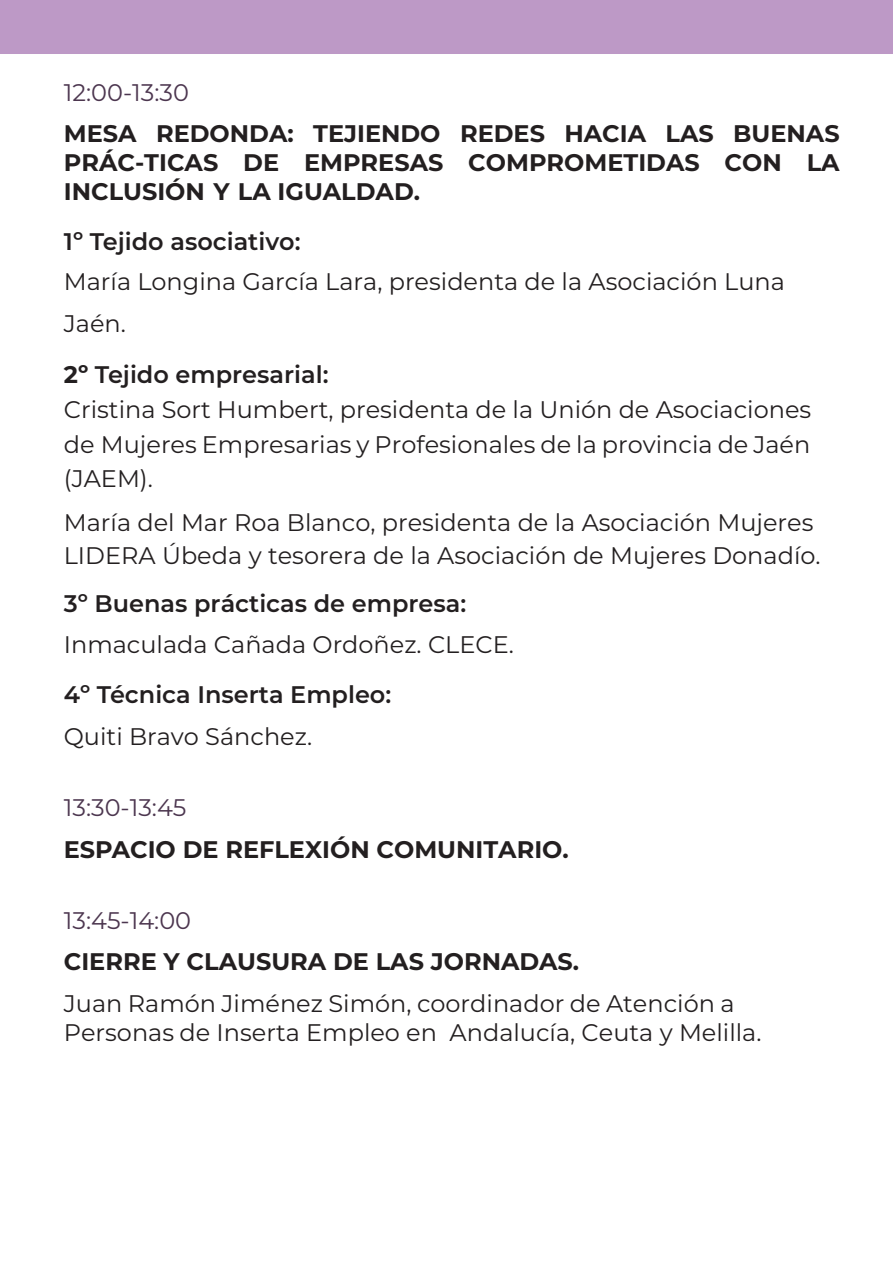
<style>
.page{position:relative;width:893px;height:1263px;background:#fff}
.page>*{position:absolute;margin:0;border:0;box-sizing:border-box;transform-origin:0 0}
.t1{font:24px/34.8px "Montserrat";color:#231f20}
.t2{font:700 24px/41.5px "Montserrat";color:#231f20}
.t3{font:600 24px/41.5px "Montserrat";color:#231f20}
.s1{font-weight:400;color:#4c364f}
.s2{font-weight:600}
.s3{font-weight:700}
.s4{color:#fff}
.s5{font-weight:400}
.s6{color:#4c364f}
</style>
<div class="page">
<div style="left:0;top:0;width:893px;height:54px;background:#bd99c6"></div>
<p class="t2" style="left:64px;top:70px;width:777px"><span class="s1">12:00-13:30<br></span>MESA REDONDA: TEJIENDO REDES HACIA LAS BUENAS</p>
<p class="t2" style="left:64px;top:147px;width:777px;line-height:28.8px">PRÁC-TICAS DE EMPRESAS COMPROMETIDAS CON LA<br>INCLUSIÓN Y LA IGUALDAD.</p>
<p class="t1" style="left:64px;top:220px;width:722px;line-height:41px"><span class="s2">1º Tejido asociativo:<br></span>María Longina García Lara, presidenta de la Asociación Luna<br>Jaén.</p>
<p class="t1" style="left:64px;top:356px;width:749px"><span class="s3">2º</span> <span class="s2">Tejido empresarial:<br></span>Cristina Sort Humbert, presidenta de la Unión de Asociaciones de Mujeres Empresarias y Profesionales de la provincia de Jaén (JAEM).</p>
<p class="t1" style="left:64px;top:506px;width:758px;line-height:32.8px">María del Mar Roa Blanco, presidenta de la Asociación Mujeres<br>LIDERA Úbeda<span class="s4">x</span>y tesorera de la Asociación de Mujeres Donadío.</p>
<p class="t1" style="left:64px;top:581px;width:451px;line-height:41.5px"><span class="s2">3º Buenas prácticas de empresa:<br></span>Inmaculada Cañada Ordoñez. CLECE.</p>
<p class="t3" style="left:64px;top:673px;width:329px">4º Técnica Inserta Empleo:<br><span class="s5">Quiti Bravo Sánchez.</span></p>
<p class="t2" style="left:64px;top:785px;width:506px"><span class="s1">13:30-13:45<br></span>ESPACIO DE REFLEXIÓN COMUNITARIO.</p>
<p class="t1" style="left:64px;top:899px;width:672px;line-height:41.5px"><span class="s6">13:45-14:00<br></span><span class="s3">CIERRE Y CLAUSURA DE LAS JORNADAS.<br></span>Juan Ramón Jiménez Simón, coordinador de Atención a</p>
<p class="t1" style="left:64px;top:1014px;width:699px">Personas de Inserta Empleo en Andalucía, Ceuta y Melilla.</p>
</div>
